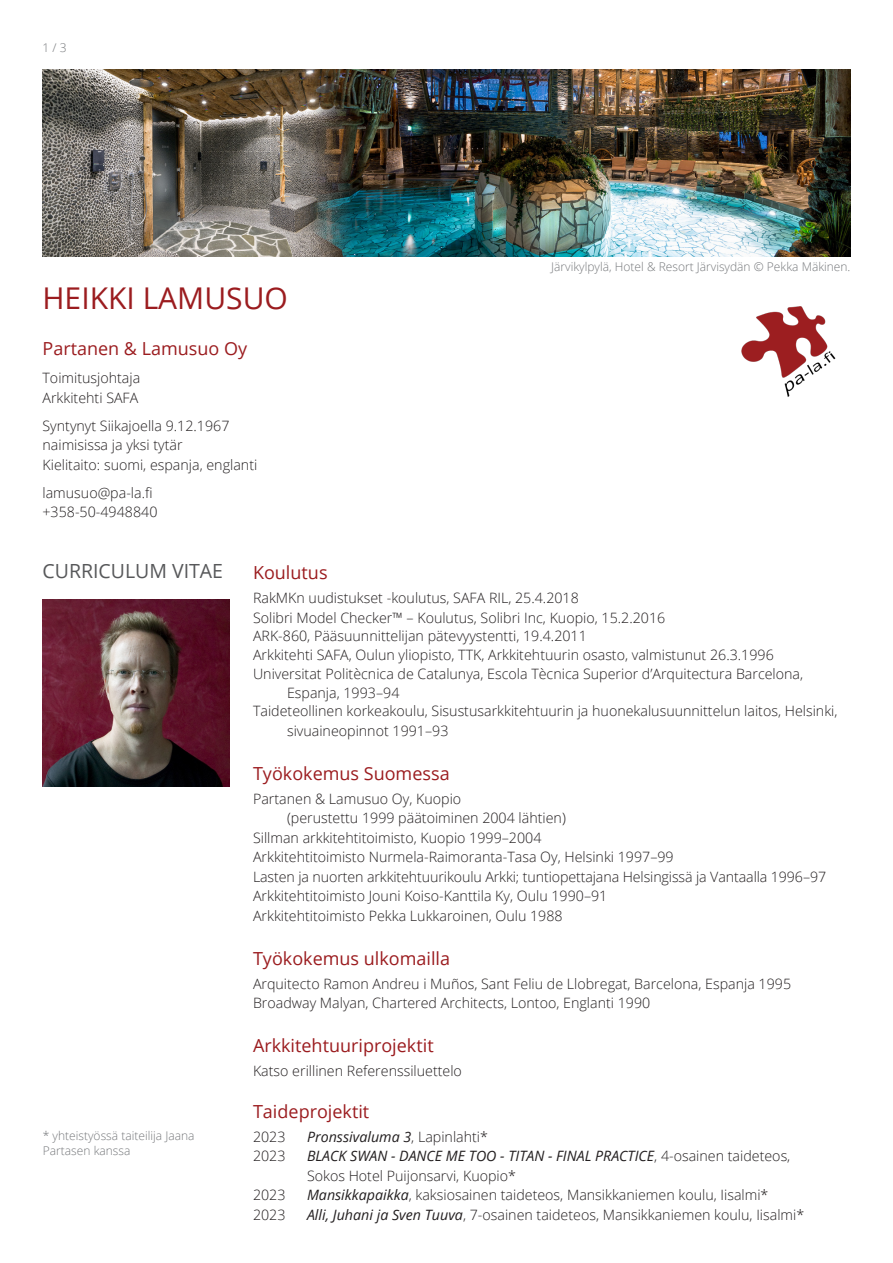
<style>
.page{position:relative;width:893px;height:1263px;background:#fff}
.page>*{position:absolute;margin:0;border:0;box-sizing:border-box;transform-origin:0 0}
.t1{font:30px "Open Sans";color:#9b1c1f}
.t2{font:19.5px "Open Sans";color:#57585a}
.Punaiset_otsikot{font:18px "Open Sans";color:#9b1c1f}
.Leipis{font:18px "Open Sans";color:#9b1c1f}
.Leipis-2{font:300 14.25px/18.8px "Open Sans";color:#231f20}
.Leipis-3{font:italic 14.25px "Open Sans";color:#231f20}
.Pikku_sivuleipis{font:300 12px/14.4px "Open Sans";color:#76787b}
.Leipis-4{font:300 12px "Open Sans";color:#76787b}
.s1{font-weight:300;font-style:normal}
.s2{font-weight:400;font-style:italic}
</style>
<div class="page">
<img style="left:43px;top:69px;width:807px;height:187px">
<img style="left:43px;top:600px;width:186px;height:187px">
<img style="left:741px;top:306px;width:95px;height:91px">
<p class="Leipis-4" style="left:43px;top:39px;width:26px">1 / 3</p>
<p class="t1" style="left:43px;top:278px;width:247px">HEIKKI LAMUSUO</p>
<p class="Leipis" style="left:43px;top:336px;width:206px">Partanen &amp; Lamusuo Oy</p>
<p class="Leipis-2" style="left:43px;top:368px;width:99px">Toimitusjohtaja</p>
<p class="Leipis-2" style="left:43px;top:388px;width:97px">Arkkitehti SAFA</p>
<p class="Leipis-2" style="left:43px;top:416px;width:188px">Syntynyt Siikajoella 9.12.1967</p>
<p class="Leipis-2" style="left:43px;top:435px;width:142px">naimisissa ja yksi tytär</p>
<p class="Leipis-2" style="left:43px;top:455px;width:216px">Kielitaito: suomi, espanja, englanti</p>
<p class="Leipis-2" style="left:43px;top:483px;width:112px">lamusuo@pa-la.fi</p>
<p class="Leipis-2" style="left:43px;top:502px;width:116px">+358-50-4948840</p>
<p class="Pikku_sivuleipis" style="left:551px;top:259px;width:301px">Järvikylpylä, Hotel &amp; Resort Järvisydän © Pekka Mäkinen.</p>
<p class="t2" style="left:43px;top:557px;width:182px">CURRICULUM VITAE</p>
<p class="Pikku_sivuleipis" style="left:43px;top:1128px;width:153px">* yhteistyössä taiteilija Jaana<br>Partasen kanssa</p>
<p class="Punaiset_otsikot" style="left:253px;top:560px;width:76px">Koulutus</p>
<p class="Leipis-2" style="left:253px;top:588px;width:327px">RakMKn uudistukset -koulutus, SAFA RIL, 25.4.2018</p>
<p class="Leipis-2" style="left:253px;top:608px;width:414px">Solibri Model Checker™ – Koulutus, Solibri Inc, Kuopio, 15.2.2016</p>
<p class="Leipis-2" style="left:253px;top:626px;width:335px">ARK-860, Pääsuunnittelijan pätevyystentti, 19.4.2011</p>
<p class="Leipis-2" style="left:253px;top:645px;width:522px">Arkkitehti SAFA, Oulun yliopisto, TTK, Arkkitehtuurin osasto, valmistunut 26.3.1996</p>
<p class="Leipis-2" style="left:287px;top:664px;width:518px;text-indent:-34px">Universitat Politècnica de Catalunya, Escola Tècnica Superior d’Arquitectura Barcelona,<br>Espanja, 1993–94</p>
<p class="Leipis-2" style="left:287px;top:701px;width:552px;line-height:19.5px;text-indent:-34px">Taideteollinen korkeakoulu, Sisustusarkkitehtuurin ja huonekalusuunnittelun laitos, Helsinki, sivuaineopinnot 1991–93</p>
<p class="Punaiset_otsikot" style="left:253px;top:761px;width:198px">Työkokemus Suomessa</p>
<p class="Leipis-2" style="left:253px;top:789px;width:210px">Partanen &amp; Lamusuo Oy, Kuopio</p>
<p class="Leipis-2" style="left:287px;top:808px;width:280px">(perustettu 1999 päätoiminen 2004 lähtien)</p>
<p class="Leipis-2" style="left:253px;top:828px;width:290px">Sillman arkkitehtitoimisto, Kuopio 1999–2004</p>
<p class="Leipis-2" style="left:253px;top:847px;width:422px">Arkkitehtitoimisto Nurmela-Raimoranta-Tasa Oy, Helsinki 1997–99</p>
<p class="Leipis-2" style="left:253px;top:867px;width:575px">Lasten ja nuorten arkkitehtuurikoulu Arkki; tuntiopettajana Helsingissä ja Vantaalla 1996–97</p>
<p class="Leipis-2" style="left:253px;top:886px;width:356px">Arkkitehtitoimisto Jouni Koiso-Kanttila Ky, Oulu 1990–91</p>
<p class="Leipis-2" style="left:253px;top:906px;width:311px">Arkkitehtitoimisto Pekka Lukkaroinen, Oulu 1988</p>
<p class="Punaiset_otsikot" style="left:253px;top:946px;width:199px">Työkokemus ulkomailla</p>
<p class="Leipis-2" style="left:253px;top:974px;width:540px">Arquitecto Ramon Andreu i Muños, Sant Feliu de Llobregat, Barcelona, Espanja 1995</p>
<p class="Leipis-2" style="left:253px;top:993px;width:399px">Broadway Malyan, Chartered Architects, Lontoo, Englanti 1990</p>
<p class="Punaiset_otsikot" style="left:253px;top:1033px;width:182px">Arkkitehtuuriprojektit</p>
<p class="Leipis-2" style="left:253px;top:1061px;width:210px">Katso erillinen Referenssiluettelo</p>
<p class="Punaiset_otsikot" style="left:253px;top:1099px;width:118px">Taideprojektit</p>
<p class="Leipis-2" style="left:253px;top:1127px;width:34px">2023</p>
<p class="Leipis-3" style="left:307px;top:1127px;width:183px">Pronssivaluma 3<span class="s1">, Lapinlahti*</span></p>
<p class="Leipis-2" style="left:253px;top:1146px;width:34px">2023</p>
<p class="Leipis-3" style="left:307px;top:1146px;width:485px">BLACK SWAN - DANCE ME TOO - TITAN - FINAL PRACTICE<span class="s1">, 4-osainen taideteos,</span></p>
<p class="Leipis-2" style="left:307px;top:1166px;width:210px">Sokos Hotel Puijonsarvi, Kuopio*</p>
<p class="Leipis-2" style="left:253px;top:1185px;width:34px">2023</p>
<p class="Leipis-2" style="left:307px;top:1185px;width:463px"><span class="s2">Mansikkapaikka</span>, kaksiosainen taideteos, Mansikkaniemen koulu, Iisalmi*</p>
<p class="Leipis-2" style="left:253px;top:1205px;width:34px">2023</p>
<p class="Leipis-2" style="left:307px;top:1205px;width:499px"><span class="s2">Alli, Juhani ja Sven Tuuva</span>, 7-osainen taideteos, Mansikkaniemen koulu, Iisalmi*</p>
</div>
